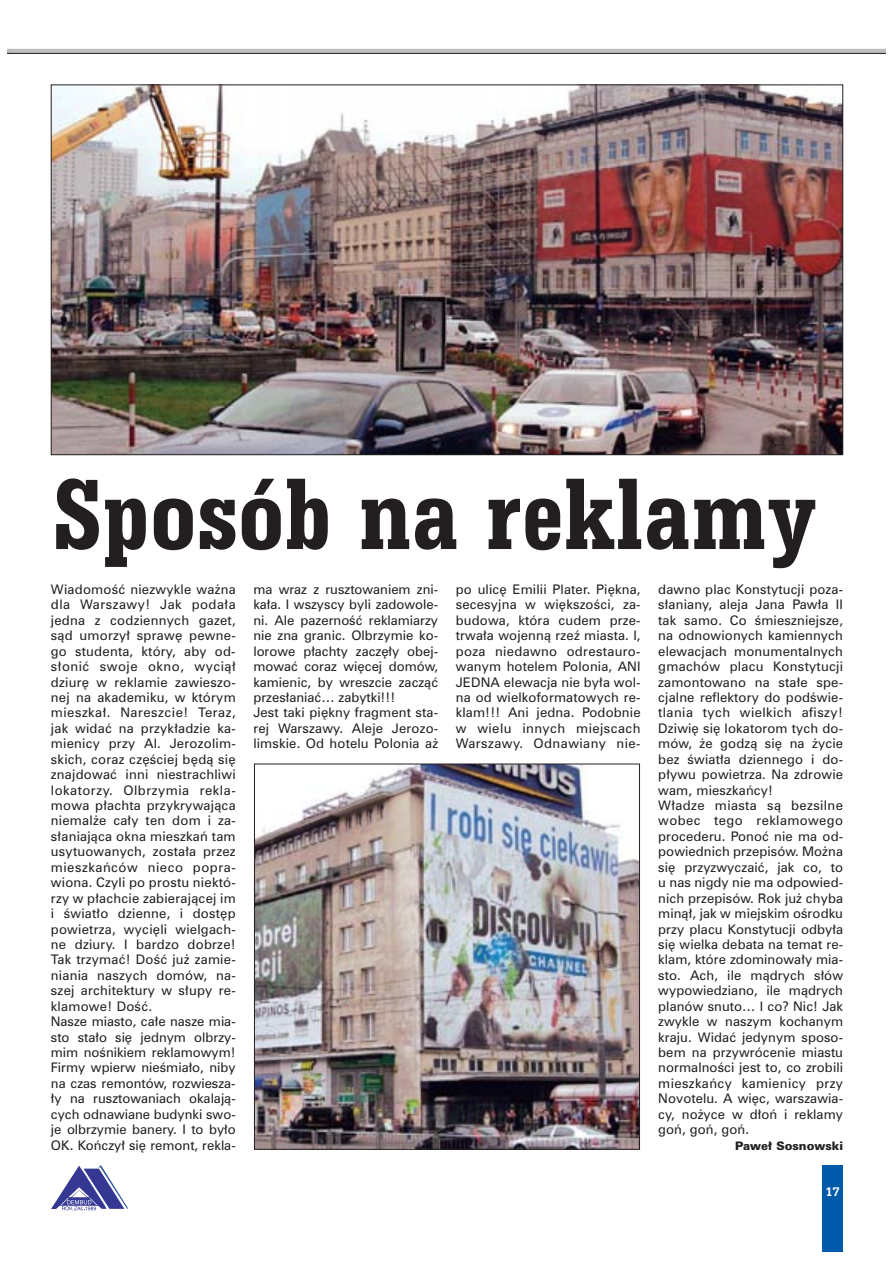
<style>
.page{position:relative;width:893px;height:1263px;background:#fff}
.page>*{position:absolute;margin:0;border:0;box-sizing:border-box;transform-origin:0 0}
.t1{font:700 condensed 105.9px "Serifa PL";color:#231f20}
.t2{font:13.2px/15.5px "Zurich PL";letter-spacing:.01em;color:#231f20}
.t3{font:700 13.2px "Serifa PL";color:#fff}
.t4{font:900 11.7px "Zurich PL";color:#231f20}
</style>
<div class="page">
<div style="left:822px;top:1165px;width:21px;height:86px;background:#005aaa"></div>
<svg style="left:51px;top:1165px;width:77px;height:46px"></svg>
<svg style="left:12px;top:49px;width:873px;height:4px;background:#b7b9bb"></svg>
<hr style="left:9px;top:53px;width:876px;height:1px;background:#231f20">
<svg style="left:7px;top:49px;width:5px;height:5px"></svg>
<img style="left:53px;top:87px;width:788px;height:366px">
<img style="left:256px;top:766px;width:381px;height:382px">
<div style="left:254px;top:764px;width:385px;height:386px;border:1px solid #231f20"></div>
<h1 class="t1" style="left:51px;top:480px;width:765px">Sposób na reklamy</h1>
<p class="t2" style="left:51px;top:583px;width:186px">WiadomoÊç niezwykle wa˝na dla Warszawy! Jak poda∏a jedna z codziennych gazet, sàd umorzy∏ spraw´ pewne&shy;go studenta, który, aby od&shy;s∏oniç swoje okno, wycià∏ dziur´ w reklamie zawieszo&shy;nej na akademiku, w którym mieszka∏. Nareszcie! Teraz, jak widaç na przyk∏adzie ka&shy;mienicy przy Al. Jerozolim&shy;skich, coraz cz´Êciej b´dà si´ znajdowaç inni niestrachliwi lokatorzy. Olbrzymia rekla&shy;mowa p∏achta przykrywajàca niemal˝e ca∏y ten dom i za&shy;s∏aniajàca okna mieszkaƒ tam usytuowanych, zosta∏a przez mieszkaƒców nieco popra&shy;wiona. Czyli po prostu niektó&shy;rzy w p∏achcie zabierajàcej im i Êwiat∏o dzienne, i dost´p powietrza, wyci´li wielgach&shy;ne dziury. I bardzo dobrze!<br>Tak trzymaç! DoÊç ju˝ zamie&shy;niania naszych domów, na&shy;szej architektury w s∏upy re&shy;klamowe! DoÊç.<br>Nasze miasto, ca∏e nasze mia&shy;sto sta∏o si´ jednym olbrzy&shy;mim noÊnikiem reklamowym!<br>Firmy wpierw nieÊmia∏o, niby na czas remontów, rozwiesza-∏y na rusztowaniach okalajà&shy;cych odnawiane budynki swo&shy;je olbrzymie banery. I to by∏o<br>OK. Koƒczy∏ si´ remont, rekla-</p>
<p class="t2" style="left:253px;top:583px;width:186px">ma wraz z rusztowaniem zni&shy;ka∏a. I wszyscy byli zadowole&shy;ni. Ale pazernoÊç reklamiarzy nie zna granic. Olbrzymie ko&shy;lorowe p∏achty zacz´∏y obej&shy;mowaç coraz wi´cej domów, kamienic, by wreszcie zaczàç przes∏aniaç… zabytki!!!<br>Jest taki pi´kny fragment sta&shy;rej Warszawy. Aleje Jerozo&shy;limskie. Od hotelu Polonia a˝</p>
<p class="t2" style="left:456px;top:583px;width:186px;text-align:justify">po ulic´ Emilii Plater. Pi´kna, secesyjna w wi´kszoÊci, za&shy;budowa, która cudem prze&shy;trwa∏a wojennà rzeê miasta. I, poza niedawno odrestauro&shy;wanym hotelem Polonia, ANI JEDNA elewacja nie by∏a wol&shy;na od wielkoformatowych re&shy;klam!!! Ani jedna. Podobnie w wielu innych miejscach Warszawy. Odnawiany nie-</p>
<p class="t2" style="left:658px;top:583px;width:186px">dawno plac Konstytucji poza&shy;s∏aniany, aleja Jana Paw∏a II tak samo. Co Êmieszniejsze, na odnowionych kamiennych elewacjach monumentalnych gmachów placu Konstytucji zamontowano na sta∏e spe&shy;cjalne reflektory do podÊwie&shy;tlania tych wielkich afiszy!<br>Dziwi´ si´ lokatorom tych do&shy;mów, ˝e godzà si´ na ˝ycie bez Êwiat∏a dziennego i do&shy;p∏ywu powietrza. Na zdrowie wam, mieszkaƒcy!<br>W∏adze miasta sà bezsilne wobec tego reklamowego procederu. Ponoç nie ma od&shy;powiednich przepisów. Mo˝na si´ przyzwyczaiç, jak co, to u nas nigdy nie ma odpowied&shy;nich przepisów. Rok ju˝ chyba minà∏, jak w miejskim oÊrodku przy placu Konstytucji odby∏a si´ wielka debata na temat re&shy;klam, które zdominowa∏y mia&shy;sto. Ach, ile màdrych s∏ów wypowiedziano, ile màdrych planów snuto… I co? Nic! Jak zwykle w naszym kochanym kraju. Widaç jedynym sposo&shy;bem na przywrócenie miastu normalnoÊci jest to, co zrobili mieszkaƒcy kamienicy przy<br>Novotelu. A wi´c, warszawia&shy;cy, no˝yce w d∏oƒ i reklamy goƒ, goƒ, goƒ.</p>
<p class="t4" style="left:735px;top:1141px;width:109px">Pawe∏ Sosnowski</p>
<p class="t3" style="left:825px;top:1187px;width:16px">17</p>
</div>
